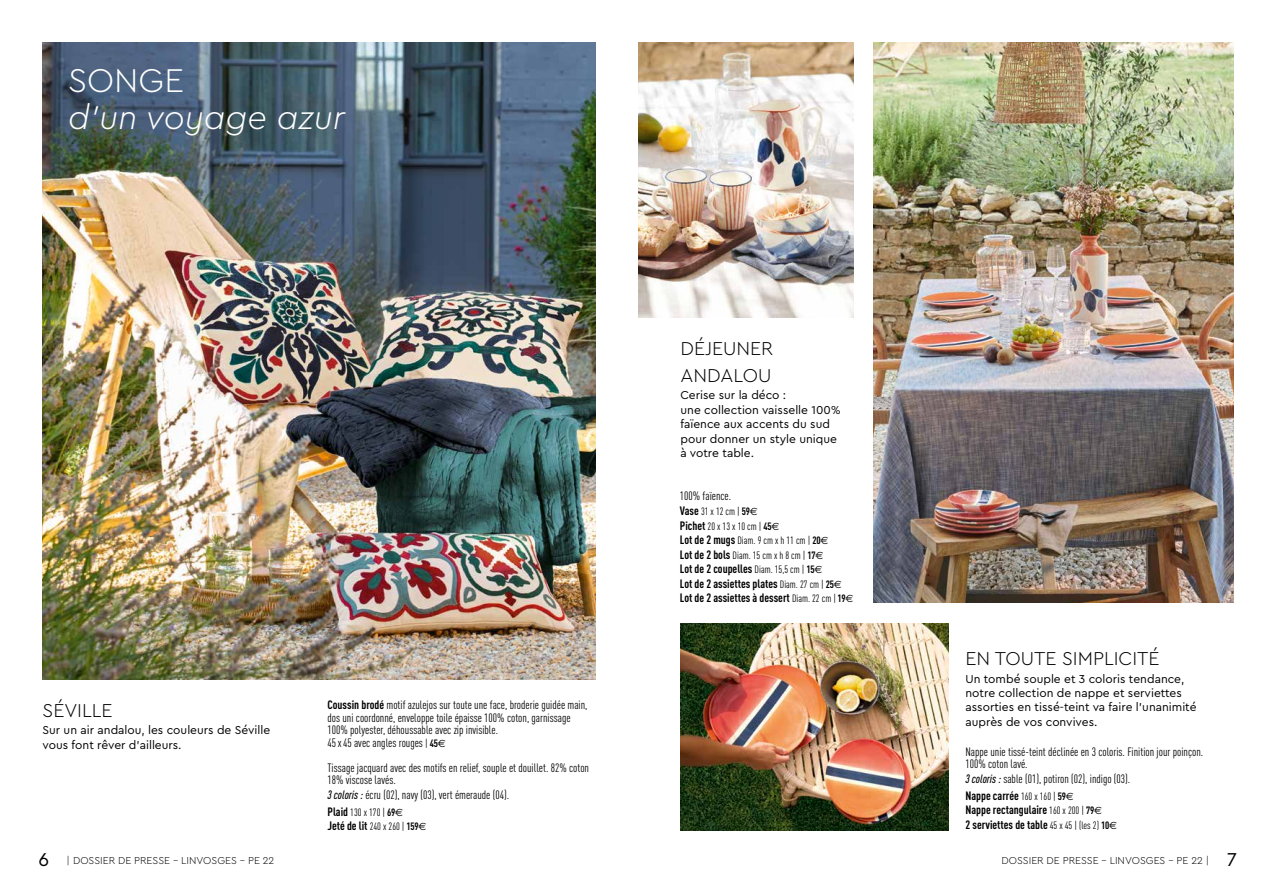
<style>
.page{position:relative;width:1276px;height:893px;background:#fff}
.page>*{position:absolute;margin:0;border:0;box-sizing:border-box;transform-origin:0 0}
.t1{font:italic 300 34.5px "Cera Pro";color:#fff}
.t2{font:300 34.5px "Cera Pro";color:#fff}
.t3{font:300 19.5px/27px "Cera Pro";color:#000}
.t4{font:condensed 12px/12.6px "DIN Pro";color:#000}
.t5{font:12px/14.4px "Cera Pro";color:#000}
.t6{font:700 condensed 12px/14.5px "DIN Pro";color:#000}
.t7{font:condensed 10.5px/14.5px "DIN Pro";color:#000}
.t8{font:300 10.5px "Cera Pro";color:#000}
.s1{font-weight:700}
.s2{font-size:10.5px}
.s3{font-weight:700;font-size:10.5px}
.s4{font-family:"Euro Sans";font-stretch:normal;font-size:10.5px}
.s5{font-weight:500;font-style:italic}
.s6{font-weight:700;font-size:12px}
.s7{font-family:"Euro Sans";font-stretch:normal}
.s8{font-weight:400;font-size:10.5px}
.s9{font-family:"Euro Sans";font-weight:400;font-stretch:normal;font-size:10.5px}
.s10{font-weight:400;font-size:19.5px}
</style>
<div class="page">
<img style="left:873px;top:43px;width:360px;height:559px">
<img style="left:638px;top:43px;width:215px;height:275px">
<img style="left:680px;top:624px;width:268px;height:206px">
<img style="left:43px;top:43px;width:552px;height:636px">
<h1 class="t2" style="left:68px;top:58px;width:117px">SONGE</h1>
<h1 class="t1" style="left:68px;top:95px;width:278px">d’un voyage azur</h1>
<h2 class="t3" style="left:43px;top:696px;width:72px">SÉVILLE</h2>
<p class="t5" style="left:43px;top:722px;width:229px">Sur un air andalou, les couleurs de Séville vous font rêver d’ailleurs.</p>
<p class="t4" style="left:327px;top:698px;width:261px"><span class="s1">Coussin brodé</span> motif azulejos sur toute une face, broderie guidée main, dos uni coordonné, enveloppe toile épaisse 100% coton, garnissage 100% polyester, déhoussable avec zip invisible.<br>45x45 avec angles rouges <span class="s2">|</span> <span class="s3">45</span><span class="s4">€</span></p>
<p class="t4" style="left:327px;top:760px;width:263px">Tissage jacquard avec des motifs en relief, souple et douillet. 82% coton<br>18% viscose lavés.</p>
<p class="t4" style="left:327px;top:787px;width:183px"><span class="s5">3 coloris :</span> écru (02), navy (03), vert émeraude (04).</p>
<p class="t7" style="left:327px;top:804px;width:77px"><span class="s6">Plaid</span> 130 x 170 | <span class="s1">69</span><span class="s7">€</span></p>
<p class="t6" style="left:327px;top:818px;width:100px">Jeté de lit <span class="s8">240 x 260 |</span> <span class="s2">159</span><span class="s9">€</span></p>
<h2 class="t3" style="left:680px;top:334px;width:94px">DÉJEUNER<br>ANDALOU</h2>
<p class="t5" style="left:680px;top:388px;width:162px">Cerise sur la déco :<br>une collection vaisselle 100% faïence aux accents du sud pour donner un style unique à votre table.</p>
<p class="t4" style="left:680px;top:489px;width:53px">100% faïence.</p>
<p class="t7" style="left:680px;top:503px;width:150px"><span class="s6">Vase</span> 31 x 12 cm | <span class="s1">59</span><span class="s7">€<br></span><span class="s6">Pichet</span> 20 x 13 x 10 cm | <span class="s1">45</span><span class="s7">€<br></span><span class="s6">Lot de 2 mugs</span> Diam. 9 cm x h 11 cm | <span class="s1">20</span><span class="s7">€<br></span><span class="s6">Lot de 2 bols</span> Diam. 15 cm x h 8 cm | <span class="s1">17</span><span class="s7">€</span></p>
<p class="t6" style="left:680px;top:561px;width:175px">Lot de 2 coupelles <span class="s8">Diam. 15,5 cm |</span> <span class="s2">15</span><span class="s9">€<br></span>Lot de 2 assiettes plates <span class="s8">Diam. 27 cm |</span> <span class="s2">25</span><span class="s9">€<br></span>Lot de 2 assiettes à dessert <span class="s8">Diam. 22 cm |</span> <span class="s2">19</span><span class="s9">€</span></p>
<h2 class="t3" style="left:965px;top:644px;width:196px">EN TOUTE SIMPLICITÉ</h2>
<p class="t5" style="left:965px;top:671px;width:233px">Un tombé souple et 3 coloris tendance, notre collection de nappe et serviettes assorties en tissé-teint va faire l’unanimité auprès de vos convives.</p>
<p class="t4" style="left:965px;top:745px;width:239px">Nappe unie tissé-teint déclinée en 3 coloris. Finition jour poinçon.<br>100% coton lavé.</p>
<p class="t4" style="left:965px;top:770px;width:166px;line-height:16.6px"><span class="s5">3 coloris :</span> sable (01), potiron (02), indigo (03).<br><span class="s1">Nappe carrée</span> <span class="s2">160 x 160 |</span> <span class="s3">59</span><span class="s4">€</span></p>
<p class="t6" style="left:965px;top:802px;width:153px">Nappe rectangulaire <span class="s8">160 x 200 |</span> <span class="s2">79</span><span class="s9">€<br></span>2 serviettes de table <span class="s8">45 x 45 | (les 2)</span> <span class="s2">10</span><span class="s9">€</span></p>
<p class="t8" style="left:39px;top:854px;width:237px"><span class="s10">6</span> | DOSSIER DE PRESSE - LINVOSGES - PE 22</p>
<p class="t8" style="left:1001px;top:854px;width:237px">DOSSIER DE PRESSE - LINVOSGES - PE 22 | <span class="s10">7</span></p>
</div>
